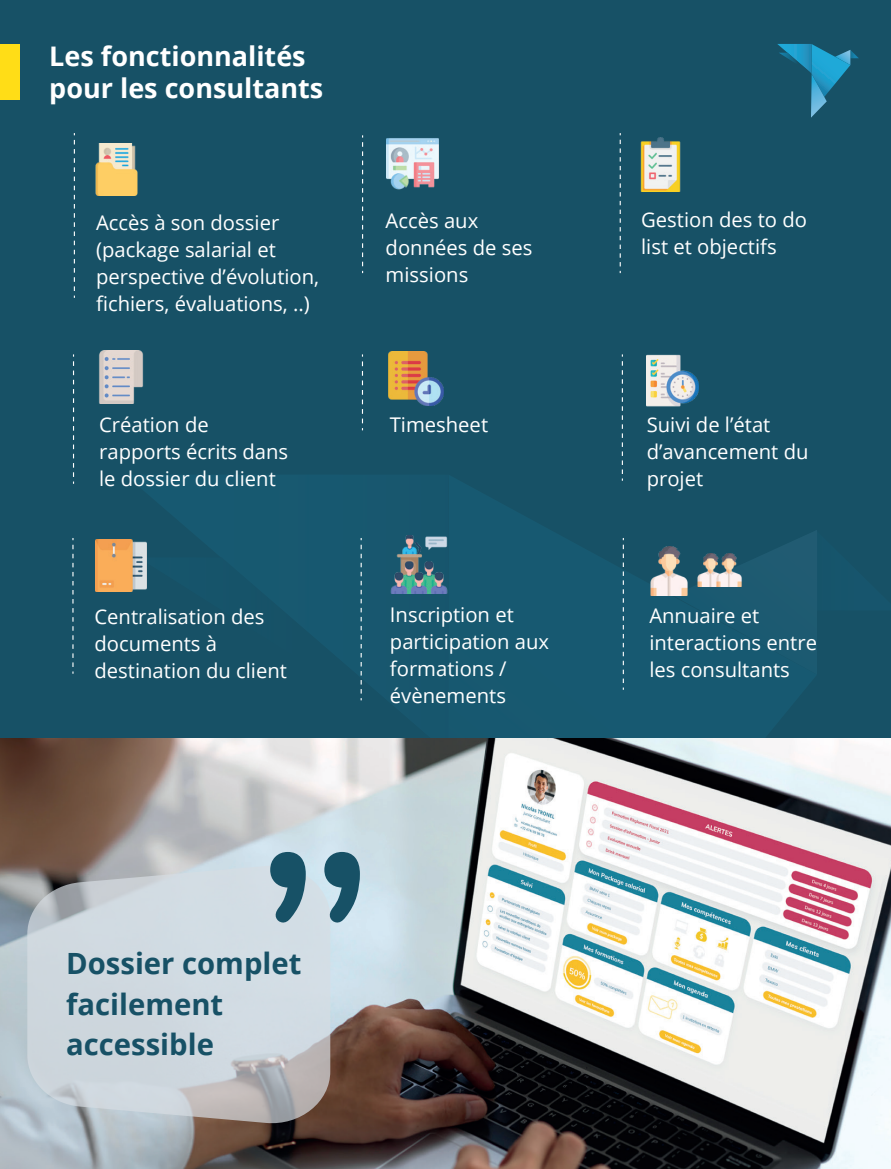
<style>
.page{position:relative;width:891px;height:1169px;background:#fff}
.page>*{position:absolute;margin:0;border:0;box-sizing:border-box;transform-origin:0 0}
.t1{font:700 29.25px/40.5px "Open Sans";color:#175166}
.t2{font:700 27px/31.5px "Open Sans";color:#fff}
.t3{font:20.25px/27px "Open Sans";color:#fff}
</style>
<div class="page">
<div style="left:0;top:0;width:891px;height:1163px;background:#175166"></div>
<svg style="left:449px;top:476px;width:368px;height:262px"></svg>
<svg style="left:125px;top:475px;width:237px;height:117px"></svg>
<svg style="left:138px;top:557px;width:310px;height:144px"></svg>
<img style="left:0;top:738px;width:891px;height:430px">
<svg style="left:27px;top:865px;width:303px;height:257px;background:#c7ced4"></svg>
<div style="left:0;top:45px;width:20px;height:55px;background:#ffdd17"></div>
<svg style="left:270px;top:851px;width:90px;height:71px"></svg>
<svg style="left:777px;top:44px;width:82px;height:74px"></svg>
<svg style="left:362px;top:135px;width:1px;height:138px"></svg>
<svg style="left:620px;top:133px;width:1px;height:140px"></svg>
<svg style="left:362px;top:354px;width:1px;height:76px"></svg>
<svg style="left:622px;top:354px;width:1px;height:126px"></svg>
<svg style="left:74px;top:133px;width:1px;height:165px"></svg>
<svg style="left:73px;top:354px;width:1px;height:129px"></svg>
<img style="left:644px;top:546px;width:50px;height:49px">
<img style="left:387px;top:138px;width:52px;height:51px">
<svg style="left:361px;top:538px;width:1px;height:162px"></svg>
<svg style="left:623px;top:538px;width:1px;height:151px"></svg>
<svg style="left:72px;top:538px;width:2px;height:135px"></svg>
<img style="left:99px;top:350px;width:45px;height:53px">
<img style="left:694px;top:553px;width:18px;height:33px">
<img style="left:712px;top:553px;width:34px;height:33px">
<img style="left:389px;top:351px;width:54px;height:54px">
<img style="left:96px;top:540px;width:51px;height:51px">
<img style="left:95px;top:143px;width:43px;height:52px">
<img style="left:640px;top:137px;width:41px;height:55px">
<img style="left:646px;top:354px;width:52px;height:52px">
<img style="left:390px;top:535px;width:58px;height:58px">
<h2 class="t2" style="left:49px;top:40px;width:276px">Les fonctionnalités pour les consultants</h2>
<p class="t3" style="left:96px;top:208px;width:225px">Accès à son dossier (package salarial et perspective d’évolution, fichiers, évaluations, ..)</p>
<p class="t3" style="left:641px;top:206px;width:167px">Gestion des to do list et objectifs</p>
<p class="t3" style="left:386px;top:206px;width:148px">Accès aux données de ses missions</p>
<p class="t3" style="left:99px;top:410px;width:191px">Création de rapports écrits dans le dossier du client</p>
<p class="t3" style="left:390px;top:410px;width:100px">Timesheet</p>
<p class="t3" style="left:94px;top:602px;width:194px">Centralisation des documents à destination du client</p>
<p class="t3" style="left:390px;top:600px;width:161px">Inscription et participation aux formations / évènements</p>
<p class="t3" style="left:647px;top:410px;width:163px">Suivi de l’état d’avancement du projet</p>
<p class="t3" style="left:649px;top:602px;width:169px">Annuaire et interactions entre les consultants</p>
<h1 class="t1" style="left:66px;top:942px;width:237px">Dossier complet facilement accessible</h1>
</div>
